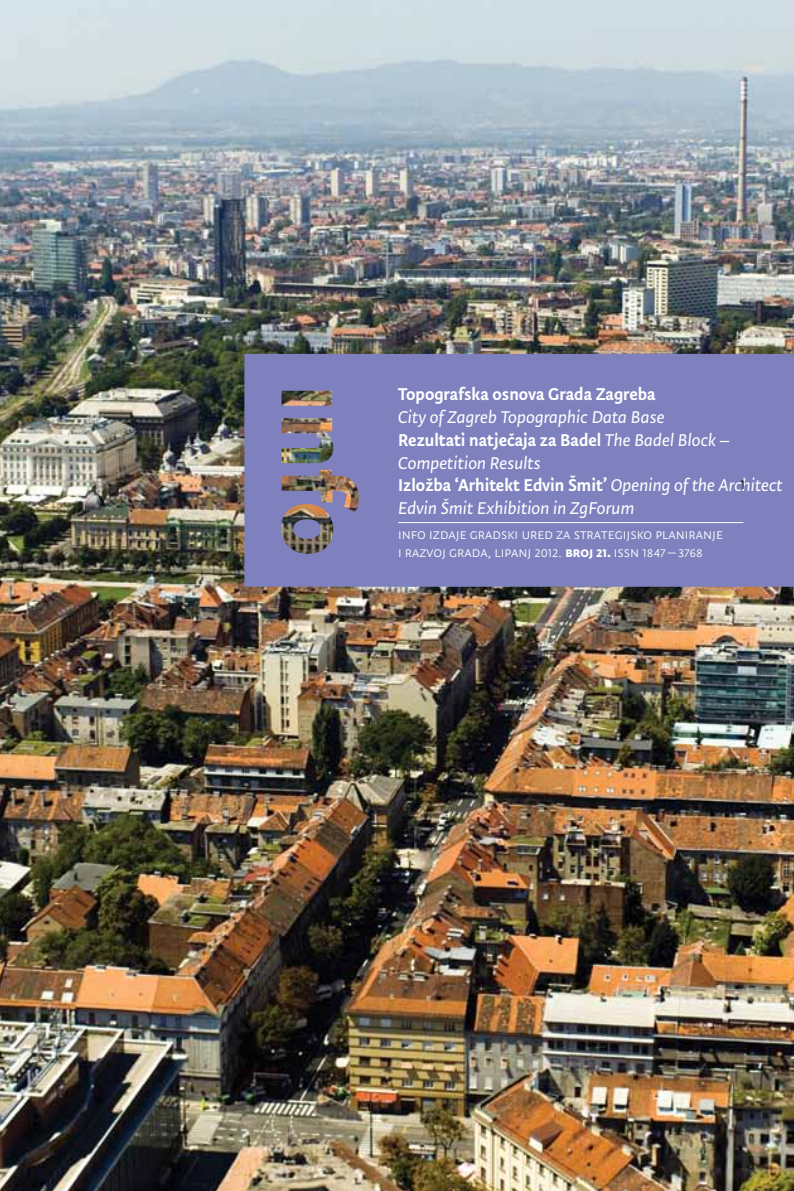
<style>
.page{position:relative;width:794px;height:1191px;background:#fff}
.page>*{position:absolute;margin:0;border:0;box-sizing:border-box;transform-origin:0 0}
.t1{font:500 19.25px "Tempera Pro";color:#fff}
.t2{font:19.25px "Tempera Pro Book B Italic";color:#fff}
.t3{font:17.15px "Tempera Pro Normal";color:#000}
.t4{font:15.75px/17.5px "Tempera Pro Normal";letter-spacing:.005em;color:#fff}
.s1{font-family:"Tempera Pro Book B Italic";font-weight:400}
.s2{font-family:"Tempera Pro";font-weight:700}
</style>
<div class="page">
<img style="left:0;top:0;width:794px;height:1191px">
<svg style="left:244px;top:337px;width:550px;height:261px;background:#7c7dae"></svg>
<hr style="left:398px;top:522px;width:345px;height:1px;background:#fff">
<p class="t1" style="left:398px;top:383px;width:259px">Topografska osnova Grada Zagreba</p>
<p class="t2" style="left:398px;top:406px;width:268px">City of Zagreb Topographic Data Base</p>
<p class="t1" style="left:398px;top:429px;width:333px">Rezultati natječaja za Badel <span class="s1">The Badel Block –</span></p>
<p class="t2" style="left:398px;top:452px;width:144px">Competition Results</p>
<p class="t1" style="left:398px;top:474px;width:386px">Izložba ‘Arhitekt Edvin Šmit’ <span class="s1">Opening of the Architect</span></p>
<p class="t2" style="left:398px;top:497px;width:238px">Edvin Šmit Exhibition in ZgForum</p>
<p class="t4" style="left:398px;top:525px;width:326px">info izdaje gradski ured za strategijsko planiranje i razvoj grada, lipanj 2012. <span class="s2">broj 21.</span> issn 1847 – 3768</p>
<p class="t3" style="left:740px;top:474px;width:6px">1</p>
</div>
